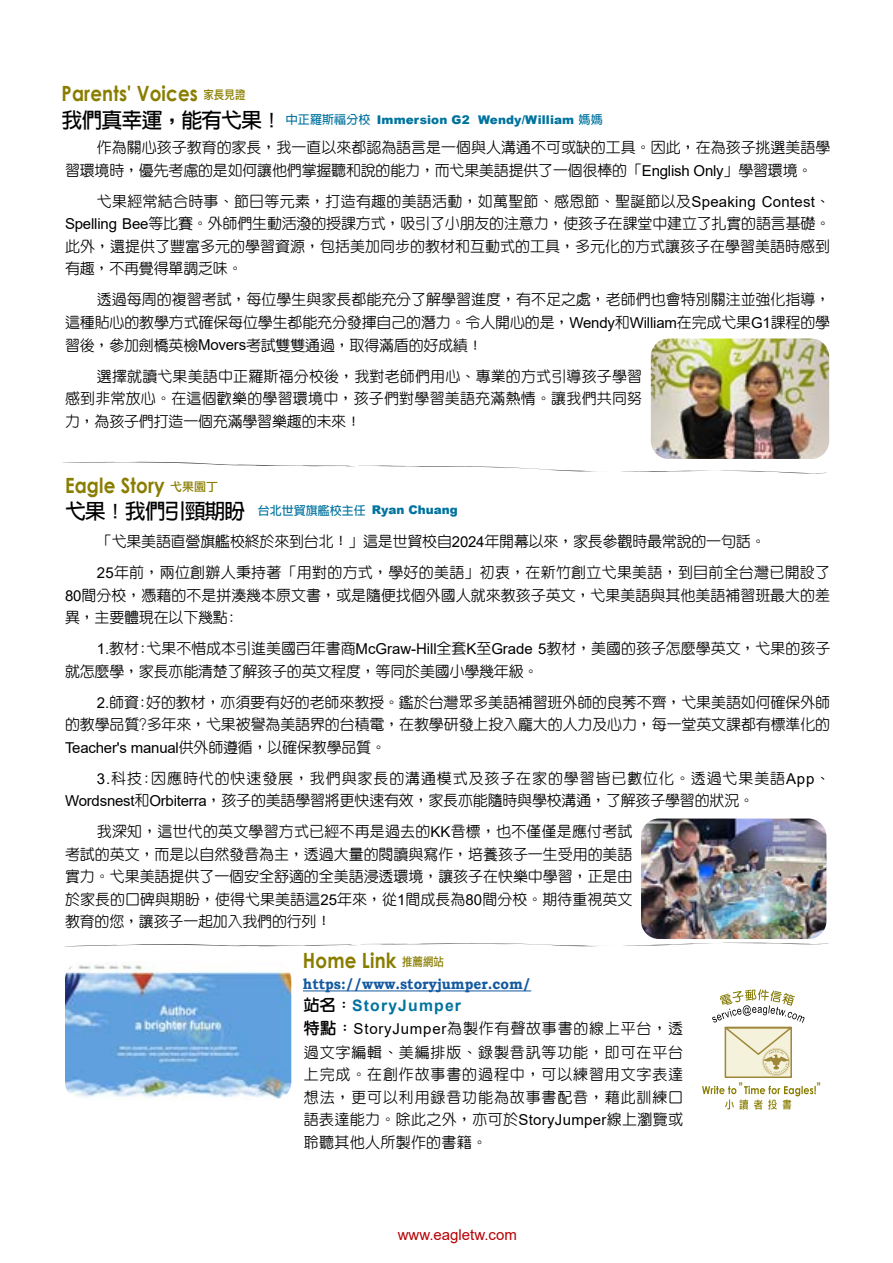
<style>
.page{position:relative;width:893px;height:1263px;background:#fff}
.page>*{position:absolute;margin:0;border:0;box-sizing:border-box;transform-origin:0 0}
.t1{font:700 21px "Century Gothic";letter-spacing:.01em;color:#897d00;scale:.87 1}
.t2{font:700 15.75px "Arial";letter-spacing:.075em;color:#00739e}
.t3{font:500 15px/22.5px "AR Yuan B5";letter-spacing:-.005em;color:#000;text-align:justify}
.t4{font:500 15px/22.5px "AR Yuan B5";letter-spacing:.06em;color:#000}
.t5{font:15px "Arial";letter-spacing:-.015em;color:#000}
.t6{font:700 15px "Bookman Old Style";color:#15599f;scale:.92 1}
.t7{font:15px "Arial";color:#b60005}
.t8{font:13.5px "Arial Narrow";color:#897d00}
.t9{font:900 12px "Arial";letter-spacing:.01em;color:#00739e}
.s1{font-family:"DF Li Hei Std W5";font-weight:400;font-size:12px}
.s2{font-family:"AR Hei B5";font-weight:700;font-size:21px;color:#000}
.s3{font-family:"AR Hei B5";font-weight:700}
.s4{font-family:"Arial";font-weight:400}
.s5{font-family:"AR Yuan B5";font-weight:500}
.s6{font-family:"AR Yuan B5";font-weight:800;color:#000}
.s7{font-weight:800;font-size:15.75px}
</style>
<div class="page">
<svg style="left:64px;top:942px;width:765px;height:5px"></svg>
<img style="left:651px;top:338px;width:178px;height:121px">
<img style="left:641px;top:818px;width:185px;height:121px">
<svg style="left:702px;top:1086px;width:114px;height:24px"></svg>
<svg style="left:712px;top:989px;width:92px;height:89px"></svg>
<img style="left:65px;top:962px;width:226px;height:137px">
<hr style="left:303px;top:990px;width:228px;height:1px;background:#15599f">
<svg style="left:62px;top:462px;width:765px;height:12px"></svg>
<h1 class="t1" style="left:62px;top:77px;width:213px">Parents' Voices <span class="s1">家長見證</span></h1>
<p class="t9" style="left:62px;top:111px;width:542px"><span class="s2">我們真幸運，能有弋果！</span><span class="s3">中正羅斯福分校</span> Immersion G2 Wendy/William <span class="s3">媽媽</span></p>
<p class="t3" style="left:65px;top:137px;width:767px;text-indent:32px">作為關心孩子教育的家長，我一直以來都認為語言是一個與人溝通不可或缺的工具。因此，在為孩子挑選美語學習環境時，優先考慮的是如何讓他們掌握聽和說的能力，而弋果美語提供了一個很棒的「<span class="s4">English Only</span>」學習環境。</p>
<p class="t3" style="left:65px;top:190px;width:767px;text-indent:32px">弋果經常結合時事、節日等元素，打造有趣的美語活動，如萬聖節、感恩節、聖誕節以及<span class="s4">Speaking Contest</span>、<span class="s4">Spelling Bee</span>等比賽。外師們生動活潑的授課方式，吸引了小朋友的注意力，使孩子在課堂中建立了扎實的語言基礎。此外，還提供了豐富多元的學習資源，包括美加同步的教材和互動式的工具，多元化的方式讓孩子在學習美語時感到有趣，不再覺得單調乏味。</p>
<p class="t3" style="left:65px;top:289px;width:767px;text-indent:32px">透過每周的複習考試，每位學生與家長都能充分了解學習進度，有不足之處，老師們也會特別關注並強化指導，這種貼心的教學方式確保每位學生都能充分發揮自己的潛力。令人開心的是，<span class="s4">Wendy</span>和<span class="s4">William</span>在完成弋果<span class="s4">G1</span>課程的學習後，參加劍橋英檢<span class="s4">Movers</span>考試雙雙通過，取得滿盾的好成績！</p>
<p class="t3" style="left:65px;top:365px;width:579px;text-indent:32px">選擇就讀弋果美語中正羅斯福分校後，我對老師們用心、專業的方式引導孩子學習感到非常放心。在這個歡樂的學習環境中，孩子們對學習美語充滿熱情。讓我們共同努力，為孩子們打造一個充滿學習樂趣的未來！</p>
<h1 class="t1" style="left:65px;top:469px;width:178px">Eagle Story <span class="s1">弋果園丁</span></h1>
<p class="t9" style="left:65px;top:501px;width:394px"><span class="s2">弋果！我們引頸期盼</span> <span class="s3">台北世貿旗艦校主任</span> Ryan Chuang</p>
<p class="t3" style="left:97px;top:526px;width:735px;line-height:31px">「弋果美語直營旗艦校終於來到台北﹗」這是世貿校自<span class="s4">2024</span>年開幕以來，家長參觀時最常說的一句話。<br><span class="s4">25</span>年前，兩位創辦人秉持著「用對的方式，學好的美語」初衷，在新竹創立弋果美語，到目前全台灣已開設了</p>
<p class="t3" style="left:65px;top:584px;width:767px"><span class="s4">80</span>間分校，憑藉的不是拼湊幾本原文書，或是隨便找個外國人就來教孩子英文，弋果美語與其他美語補習班最大的差異，主要體現在以下幾點：</p>
<p class="t3" style="left:65px;top:637px;width:767px;text-indent:32px"><span class="s4">1.</span>教材：弋果不惜成本引進美國百年書商<span class="s4">McGraw-Hill</span>全套<span class="s4">K</span>至<span class="s4">Grade 5</span>教材，美國的孩子怎麼學英文，弋果的孩子就怎麼學，家長亦能清楚了解孩子的英文程度，等同於美國小學幾年級。</p>
<p class="t3" style="left:65px;top:691px;width:767px;text-align:right"><span class="s4">2.</span>師資：好的教材，亦須要有好的老師來教授。鑑於台灣眾多美語補習班外師的良莠不齊，弋果美語如何確保外師<br>的教學品質？多年來，弋果被譽為美語界的台積電，在教學研發上投入龐大的人力及心力，每一堂英文課都有標準化的</p>
<p class="t5" style="left:65px;top:737px;width:323px">Teacher's manual<span class="s5">供外師遵循，以確保教學品質。</span></p>
<p class="t4" style="left:65px;top:767px;width:767px;text-indent:32px"><span class="s4">3.</span>科技：因應時代的快速發展，我們與家長的溝通模式及孩子在家的學習皆已數位化。透過弋果美語<span class="s4">App</span>、<br><span class="s4">Wordsnest</span>和<span class="s4">Orbiterra</span>，孩子的美語學習將更快速有效，家長亦能隨時與學校溝通，了解孩子學習的狀況。</p>
<p class="t3" style="left:65px;top:820px;width:569px;text-indent:32px">我深知，這世代的英文學習方式已經不再是過去的<span class="s4">KK</span>音標，也不僅僅是應付考試考試的英文，而是以自然發音為主，透過大量的閱讀與寫作，培養孩子一生受用的美語實力。弋果美語提供了一個安全舒適的全美語浸透環境，讓孩子在快樂中學習，正是由於家長的口碑與期盼，使得弋果美語這<span class="s4">25</span>年來，從<span class="s4">1</span>間成長為<span class="s4">80</span>間分校。期待重視英文教育的您，讓孩子一起加入我們的行列﹗</p>
<h1 class="t1" style="left:303px;top:944px;width:164px">Home Link <span class="s1">推薦網站</span></h1>
<p class="t2" style="left:304px;top:994px;width:159px"><span class="s6">站名：</span>StoryJumper</p>
<p class="t3" style="left:304px;top:1017px;width:381px"><span class="s7">特點：</span><span class="s4">StoryJumper</span>為製作有聲故事書的線上平台，透過文字編輯、美編排版、錄製音訊等功能，即可在平台上完成。在創作故事書的過程中，可以練習用文字表達想法，更可以利用錄音功能為故事書配音，藉此訓練口語表達能力。除此之外，亦可於<span class="s4">StoryJumper</span>線上瀏覽或聆聽其他人所製作的書籍。</p>
<p class="t6" style="left:303px;top:973px;width:250px">https://www.storyjumper.com/</p>
<p class="t7" style="left:398px;top:1224px;width:121px">www.eagletw.com</p>
<p class="t8" style="left:739px;top:1077px;width:5px">"</p>
<p class="t8" style="left:817px;top:1077px;width:5px">"</p>
</div>
